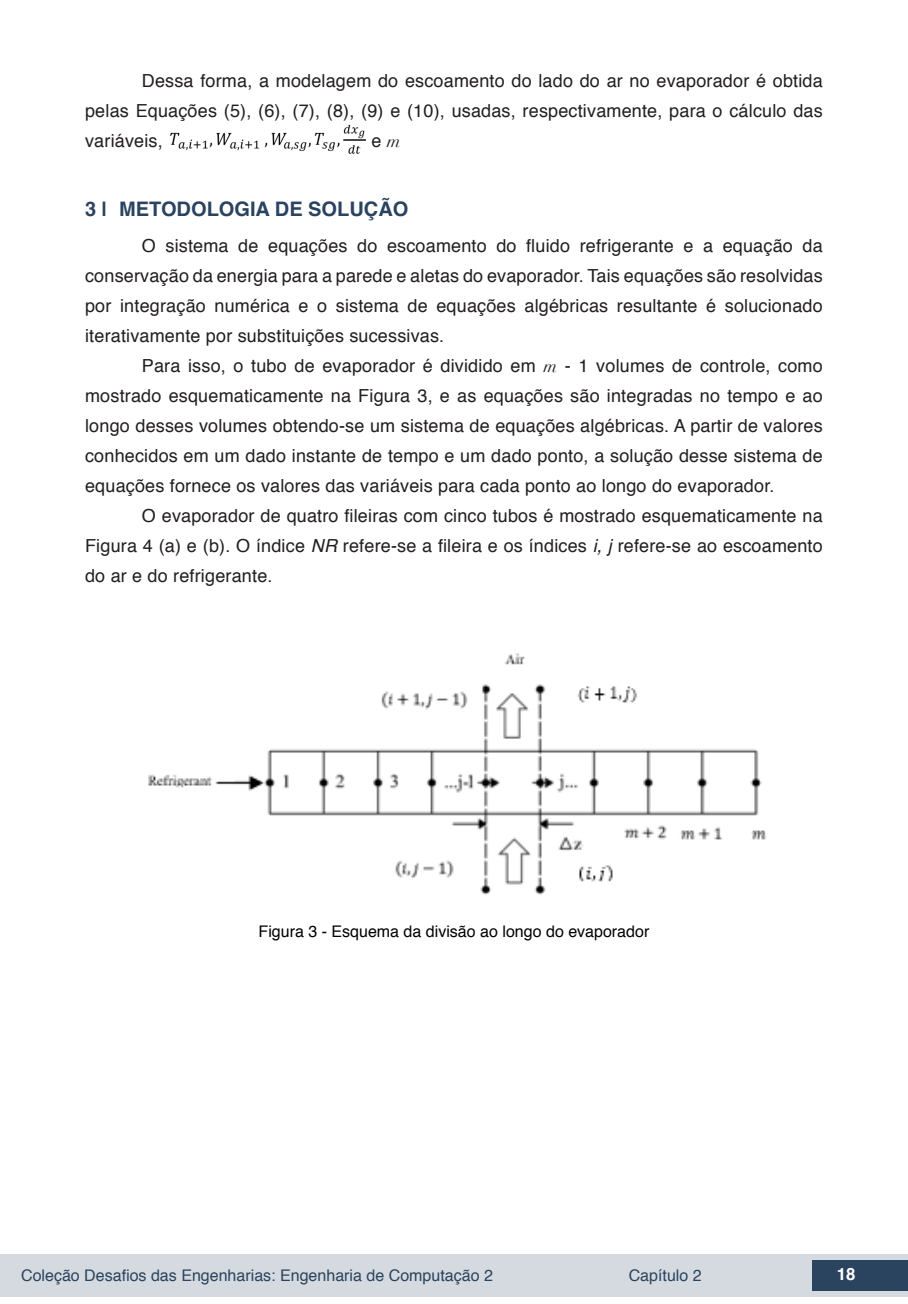
<style>
.page{position:relative;width:908px;height:1304px;background:#fff}
.page>*{position:absolute;margin:0;border:0;box-sizing:border-box;transform-origin:0 0}
.t1{font:700 20px "Helvetica";color:#2a435e}
.t2{font:18px/30px "Helvetica";letter-spacing:.01em;color:#231f20;text-align:justify}
.t3{font:700 16.8px "Helvetica";color:#fff}
.t4{font:16px "Helvetica";color:#2a435e}
.t5{font:16px "Helvetica";color:#000}
.s1{font-family:"Didot";font-style:italic}
.s2{font-style:italic}
</style>
<div class="page">
<div style="left:0;top:1254px;width:906px;height:43px;background:#d4dadf"></div>
<div style="left:812px;top:1261px;width:95px;height:30px;background:#2a435e"></div>
<img style="left:170px;top:125px;width:196px;height:29px">
<img style="left:148px;top:653px;width:619px;height:242px">
<p class="t2" style="left:85px;top:66px;width:738px;text-indent:57px">Dessa forma, a modelagem do escoamento do lado do ar no evaporador é obtida pelas Equações (5), (6), (7), (8), (9) e (10), usadas, respectivamente, para o cálculo das variáveis,</p>
<p class="t2" style="left:371px;top:126px;width:31px">e <span class="s1">m</span></p>
<p class="t1" style="left:85px;top:193px;width:324px">3 | METODOLOGIA DE SOLUÇÃO</p>
<p class="t2" style="left:85px;top:231px;width:738px;text-indent:57px">O sistema de equações do escoamento do fluido refrigerante e a equação da conservação da energia para a parede e aletas do evaporador. Tais equações são resolvidas por integração numérica e o sistema de equações algébricas resultante é solucionado iterativamente por substituições sucessivas.</p>
<p class="t2" style="left:85px;top:351px;width:738px;text-indent:57px">Para isso, o tubo de evaporador é dividido em <span class="s1">m</span> - 1 volumes de controle, como mostrado esquematicamente na Figura 3, e as equações são integradas no tempo e ao longo desses volumes obtendo-se um sistema de equações algébricas. A partir de valores conhecidos em um dado instante de tempo e um dado ponto, a solução desse sistema de equações fornece os valores das variáveis para cada ponto ao longo do evaporador.</p>
<p class="t2" style="left:85px;top:501px;width:738px;text-indent:57px">O evaporador de quatro fileiras com cinco tubos é mostrado esquematicamente na Figura 4 (a) e (b). O índice <span class="s2">NR</span> refere-se a fileira e os índices <span class="s2">i, j</span> refere-se ao escoamento do ar e do refrigerante.</p>
<p class="t5" style="left:258px;top:919px;width:392px">Figura 3 - Esquema da divisão ao longo do evaporador</p>
<p class="t4" style="left:21px;top:1263px;width:473px">Coleção Desafios das Engenharias: Engenharia de Computação 2</p>
<p class="t4" style="left:628px;top:1263px;width:74px">Capítulo 2</p>
<p class="t3" style="left:836px;top:1261px;width:20px">18</p>
</div>
